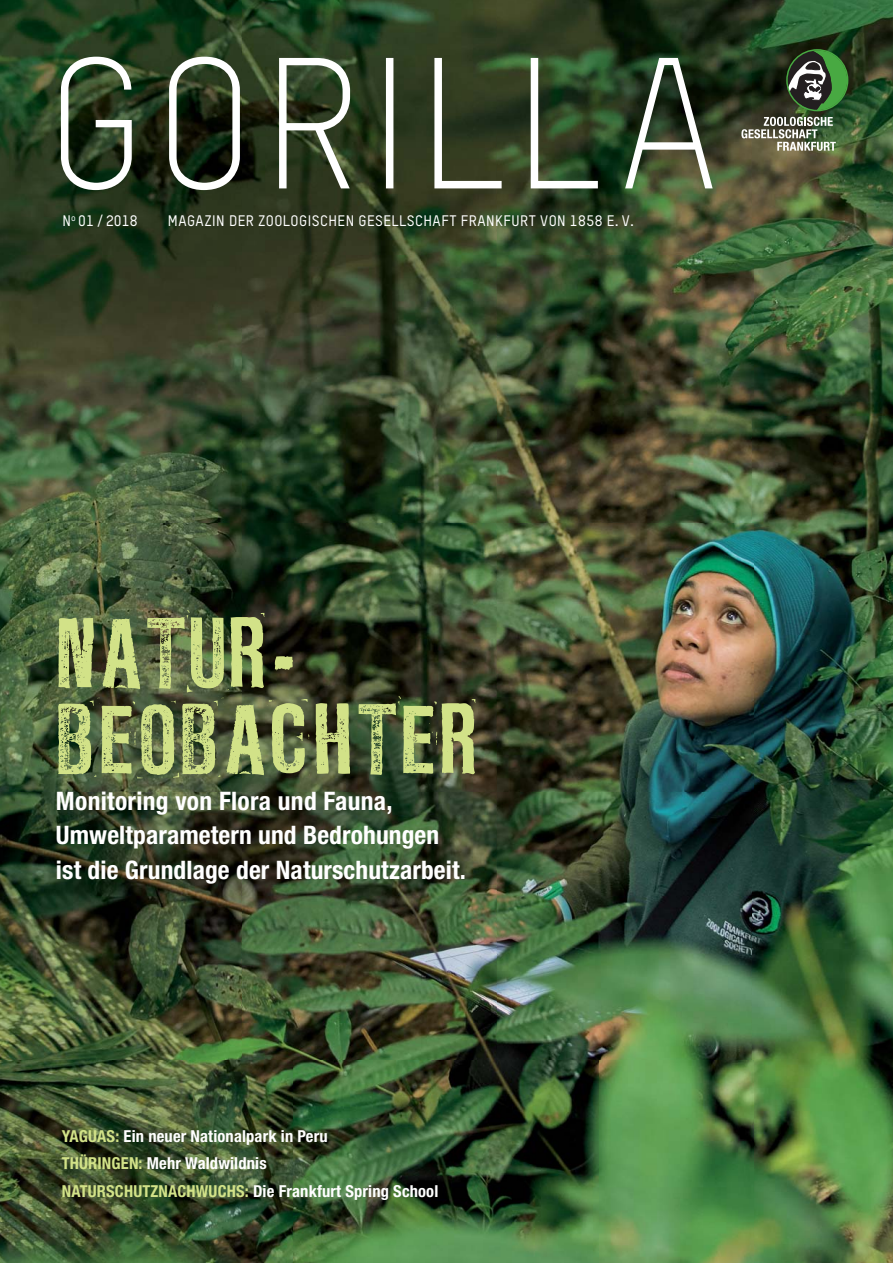
<style>
.page{position:relative;width:893px;height:1263px;background:#fff}
.page>*{position:absolute;margin:0;border:0;box-sizing:border-box;transform-origin:0 0}
.t1{font:88.5px/86.1px "LL Rubber Grotesque OTF";color:#d2e288}
.t2{font:700 condensed 25.5px/34.5px "Helvetica Neue LT";letter-spacing:.005em;color:#fff}
.t3{font:700 condensed 16.5px/27.6px "Helvetica Neue LT";letter-spacing:.01em;color:#fff}
.t4{font:500 15px "TSTAR";letter-spacing:.03em;color:#fff}
.s1{color:#d2e288}
</style>
<div class="page">
<img style="left:0;top:0;width:893px;height:1263px">
<svg style="left:741px;top:117px;width:95px;height:34px;background:#7e836e"></svg>
<svg style="left:787px;top:50px;width:60px;height:60px;background:#4b6847"></svg>
<div style="left:786px;top:49px;width:62px;height:62px;border:1px solid #48a942;border-radius:50%"></div>
<svg style="left:61px;top:57px;width:652px;height:133px;background:#495640"></svg>
<p class="t4" style="left:62px;top:215px;width:77px">N<sup>o</sup> 01 / 2018</p>
<p class="t4" style="left:168px;top:215px;width:468px">MAGAZIN DER ZOOLOGISCHEN GESELLSCHAFT FRANKFURT VON 1858 E. V.</p>
<h1 class="t1" style="left:54px;top:607px;width:426px">NATUR-<br>BEOBACHTER</h1>
<h2 class="t2" style="left:56px;top:786px;width:411px">Monitoring von Flora und Fauna,<br>Umweltparametern und Bedrohungen ist die Grundlage der Naturschutzarbeit.</h2>
<p class="t3" style="left:62px;top:1124px;width:378px"><span class="s1">YAGUAS:</span> Ein neuer Nationalpark in Peru<br><span class="s1">THÜRINGEN:</span> Mehr Waldwildnis<br><span class="s1">NATURSCHUTZNACHWUCHS:</span> Die Frankfurt Spring School</p>
</div>
